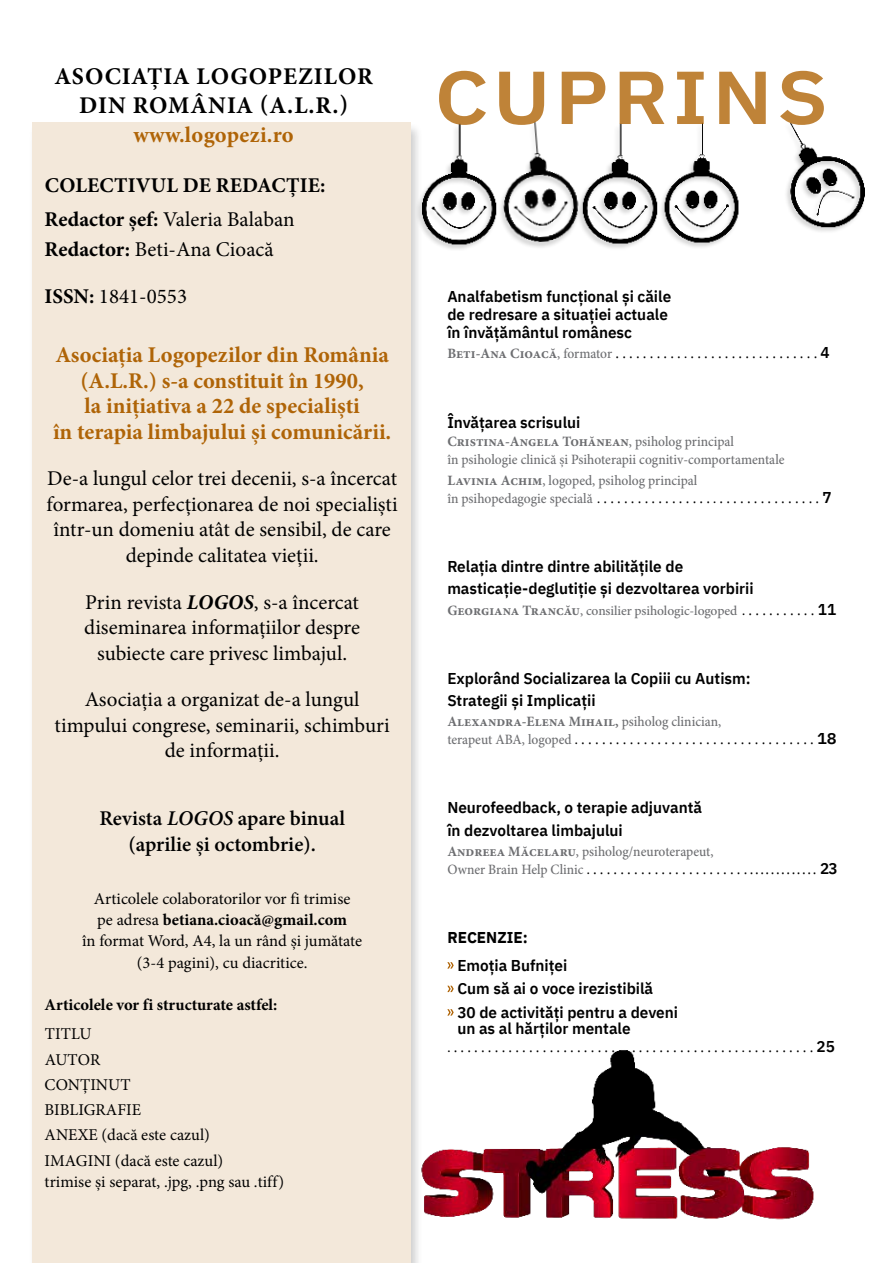
<style>
.page{position:relative;width:893px;height:1263px;background:#fff}
.page>*{position:absolute;margin:0;border:0;box-sizing:border-box;transform-origin:0 0}
.t1{font:700 24px/28.5px "Minion Pro";letter-spacing:.04em;color:#000;text-align:center}
.t2{font:700 22.5px/25.5px "Minion Pro";color:#af6407;text-align:center}
.t3{font:21px/25.5px "Minion Pro";color:#000;text-align:center}
.t4{font:700 21px/34px "Minion Pro";letter-spacing:.01em;color:#000}
.t5{font:600 21px/25.5px "Minion Pro";color:#000;text-align:center}
.t6{font:16.5px/25.2px "Minion Pro";color:#000;text-align:center}
.t7{font:700 16.5px "Minion Pro";color:#000}
.t8{font:600 15.6px/22.5px "IBM Plex Sans";color:#000}
.t9{font:700 15.6px "IBM Plex Sans";color:#000}
.t10{font:15px "IBM Plex Sans";color:#000;scale:.9 1}
.t11{font:500 14.25px/18px "Minion Pro";color:#6d6e71;scale:.95 1}
.t12{font:700 14.25px "Minion Pro";color:#6d6e71}
.t13{font:500 13.5px "Minion Pro";letter-spacing:-.01em;color:#6d6e71}
.s1{font-weight:400}
.s2{font-weight:700}
.s3{font-weight:700;font-style:italic}
.s4{font-style:italic}
.s5{font-family:"Minion Pro";font-weight:700;font-size:14.25px;color:#6d6e71}
.s6{font-family:"Minion Pro";font-weight:500;font-size:14.25px;color:#6d6e71}
.s7{font-family:"Minion Pro";font-weight:500}
.s8{font-weight:600;font-size:15.6px}
.s9{font-weight:700;font-size:14.25px}
.s10{font-size:15px;color:#000}
.s11{font-family:"IBM Plex Sans";font-weight:400;font-size:15px;color:#000}
.s12{font-family:"IBM Plex Sans";font-weight:600;font-size:15.6px;color:#000}
.s13{font-weight:500}
</style>
<div class="page">
<img style="left:423px;top:1050px;width:391px;height:170px">
<div style="left:29px;top:122px;width:394px;height:1141px;background:#000;opacity:.2"></div>
<div style="left:33px;top:123px;width:378px;height:1140px;background:#f3e8da"></div>
<div style="left:415px;top:123px;width:83px;height:128px;background:#000;opacity:.2"></div>
<img style="left:423px;top:123px;width:69px;height:128px">
<img style="left:492px;top:125px;width:84px;height:126px">
<div style="left:576px;top:123px;width:82px;height:128px;background:#000;opacity:.2"></div>
<img style="left:580px;top:125px;width:78px;height:126px">
<img style="left:661px;top:125px;width:204px;height:122px">
<svg style="left:447px;top:962px;width:7px;height:6px"></svg>
<svg style="left:447px;top:986px;width:7px;height:6px"></svg>
<svg style="left:447px;top:1009px;width:7px;height:6px"></svg>
<svg style="left:439px;top:71px;width:385px;height:54px"></svg>
<h1 class="t1" style="left:54px;top:62px;width:320px">ASOCIAȚIA LOGOPEZILOR<br>DIN ROMÂNIA (A.L.R.)</h1>
<h2 class="t2" style="left:134px;top:122px;width:162px">www.logopezi.ro</h2>
<h3 class="t4" style="left:45px;top:168px;width:282px">COLECTIVUL DE REDACȚIE:<br>Redactor șef: <span class="s1">Valeria Balaban</span></h3>
<h3 class="t3" style="left:45px;top:236px;width:231px"><span class="s2">Redactor:</span> Beti-Ana Cioacă</h3>
<h3 class="t3" style="left:45px;top:283px;width:144px"><span class="s2">ISSN:</span> 1841-0553</h3>
<h2 class="t2" style="left:53px;top:342px;width:340px">Asociația Logopezilor din România (A.L.R.) s-a constituit în 1990,<br>la inițiativa a 22 de specialiști<br>în terapia limbajului și comunicării.</h2>
<h3 class="t3" style="left:47px;top:466px;width:353px">De-a lungul celor trei decenii, s-a încercat formarea, perfecționarea de noi specialiști într-un domeniu atât de sensibil, de care depinde calitatea vieții.</h3>
<h3 class="t3" style="left:84px;top:589px;width:277px">Prin revista <span class="s3">LOGOS</span>, s-a încercat diseminarea informațiilor despre subiecte care privesc limbajul.</h3>
<h3 class="t3" style="left:55px;top:687px;width:337px">Asociația a organizat de-a lungul timpului congrese, seminarii, schimburi de informații.</h3>
<h3 class="t5" style="left:99px;top:806px;width:247px">Revista <span class="s4">LOGOS</span> apare binual (aprilie și octombrie).</h3>
<p class="t6" style="left:82px;top:889px;width:281px;line-height:21px">Articolele colaboratorilor vor fi trimise<br>pe adresa <span class="s2">betiana.cioacă@gmail.com<br></span>în format Word, A4, la un rând și jumătate (3-4 pagini), cu diacritice.</p>
<p class="t7" style="left:45px;top:993px;width:234px">Articolele vor fi structurate astfel:</p>
<p class="t6" style="left:45px;top:1021px;width:180px;text-align:left">TITLU<br>AUTOR<br>CONȚINUT<br>BIBLIGRAFIE<br>ANEXE (dacă este cazul)<br>IMAGINI (dacă este cazul)</p>
<p class="t6" style="left:45px;top:1169px;width:241px">trimise și separat, .jpg, .png sau .tiff)</p>
<p class="t8" style="left:447px;top:286px;width:225px;line-height:18px">Analfabetism funcțional și căile de redresare a situației actuale în învățământul românesc</p>
<p class="t10" style="left:447px;top:342px;width:426px"><span class="s5">Beti-Ana Cioacă</span><span class="s6">, formator</span> . . . . . . . . . . <span class="s7">.</span> . . . . . . . . . . <span class="s7">.</span> . . . . . . . . <span class="s8">4</span></p>
<p class="t8" style="left:447px;top:409px;width:135px">Învățarea scrisului</p>
<p class="t11" style="left:447px;top:433px;width:356px"><span class="s2">Cristina-Angela Tohănean</span>, psiholog principal<br>în psihologie clinică și Psihoterapii cognitiv-comportamentale</p>
<p class="t11" style="left:447px;top:472px;width:265px"><span class="s2">Lavinia Achim</span>, logoped, psiholog principal</p>
<p class="t10" style="left:447px;top:486px;width:428px"><span class="s6">în psihopedagogie specială</span> <span class="s7">.</span> . . . . . . . . . . . . . . . . <span class="s7">.</span> . . . . . . . . . . . . . . . <span class="s8">7</span></p>
<p class="t8" style="left:447px;top:554px;width:308px">Relația dintre dintre abilitățile de masticație-deglutiție și dezvoltarea vorbirii</p>
<p class="t13" style="left:447px;top:602px;width:390px"><span class="s9">Georgiana Trancău</span>, consilier psihologic-logoped <span class="s10">.</span> <span class="s11">. . . . . . . . . .</span> <span class="s12">11</span></p>
<p class="t8" style="left:447px;top:665px;width:305px">Explorând Socializarea la Copiii cu Autism:<br>Strategii și Implicații</p>
<p class="t12" style="left:447px;top:712px;width:275px">Alexandra-Elena Mihail, <span class="s13">psiholog clinician,</span></p>
<p class="t10" style="left:447px;top:727px;width:434px"><span class="s6">terapeut ABA, logoped</span> <span class="s7">.</span> . . . . . . . . . . . . . . . . . . . . . . . . . . . . . . . . . . <span class="s8">18</span></p>
<p class="t8" style="left:447px;top:795px;width:256px">Neurofeedback, o terapie adjuvantă în dezvoltarea limbajului</p>
<p class="t11" style="left:447px;top:843px;width:282px"><span class="s2">Andreea Măcelaru</span>, psiholog/neuroterapeut,</p>
<p class="t10" style="left:447px;top:857px;width:435px"><span class="s6">Owner Brain Help Clinic</span> <span class="s7">.</span> . . . . . . . . . . . . . . . . . . . . . . . . . . . . . . . . . . . . <span class="s8">23</span></p>
<p class="t9" style="left:447px;top:925px;width:82px">RECENZIE:</p>
<p class="t8" style="left:457px;top:952px;width:222px;line-height:23.5px">Emoția Bufniței<br>Cum să ai o voce irezistibilă<br>30 de activități pentru a deveni</p>
<p class="t8" style="left:457px;top:1016px;width:175px">un as al hărților mentale</p>
<p class="t10" style="left:447px;top:1035px;width:432px"><span class="s7">.</span> . . . . . . . . . . . . . . . . . . . . . . . . . . . . . . . . . . . . . . . . . . <span class="s7">.</span> . . . . . . . . . . <span class="s8">25</span></p>
</div>
